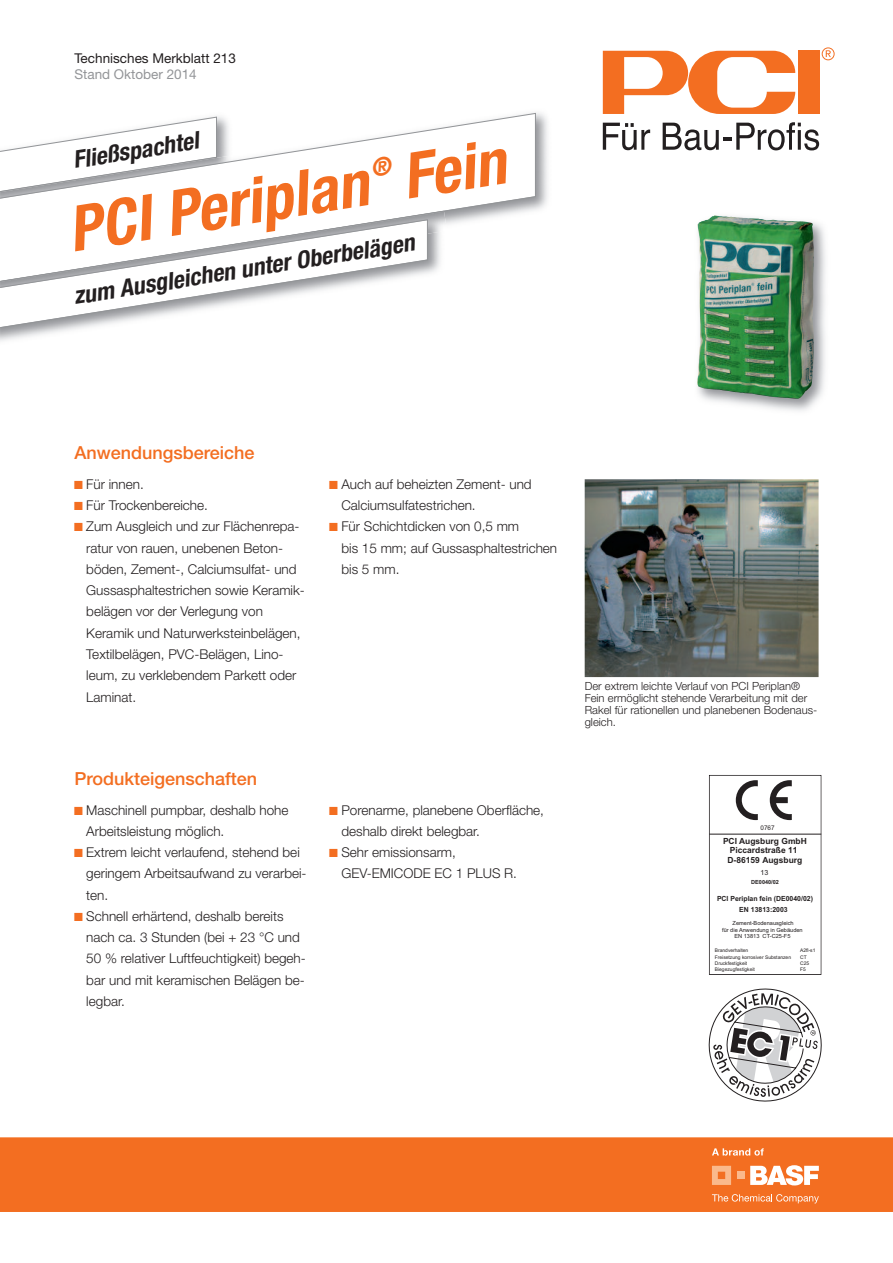
<style>
.page{position:relative;width:893px;height:1263px;background:#fff}
.page>*{position:absolute;margin:0;border:0;box-sizing:border-box;transform-origin:0 0}
.t1{font:italic 700 condensed 63px "Helvetica Neue LT Pro";color:#f36e21}
.t2{font:italic 700 condensed 24px "Helvetica Neue LT Pro";color:#231f20}
.t3{font:500 18px "Helvetica Neue LT Pro";color:#f36e21}
.t4{font:300 13.5px/21.3px "Helvetica Neue LT Pro";color:#231f20}
.t5{font:13.5px "Helvetica Neue LT Pro";color:#231f20}
.t6{font:13.5px "Helvetica Neue LT Pro";color:#939598}
.t7{font:300 11.25px/12px "Helvetica Neue LT Pro";color:#231f20}
.t8{font:700 8.4px/9.1px "Arial";color:#231f20;text-align:center}
.t9{font:700 7.05px "Arial";color:#231f20}
.t10{font:7.05px "Arial";color:#231f20}
.t11{font:6.3px "Arial";color:#231f20}
.t12{font:5.7px/6.8px "Arial";color:#231f20;text-align:center}
.t13{font:700 5.7px "Arial";color:#231f20}
.t14{font:4.95px "Arial";color:#231f20}
.s1{font-family:"Courier New";font-weight:400;color:#f36e21}
</style>
<div class="page">
<div style="left:798px;top:51px;width:21px;height:63px;background:#f36e21"></div>
<svg style="left:603px;top:51px;width:192px;height:63px"></svg>
<svg style="left:603px;top:123px;width:47px;height:27px"></svg>
<svg style="left:663px;top:122px;width:156px;height:28px"></svg>
<svg style="left:822px;top:47px;width:13px;height:13px"></svg>
<img style="left:534px;top:112px;width:14px;height:98px">
<svg style="left:1px;top:113px;width:535px;height:111px"></svg>
<img style="left:697px;top:215px;width:129px;height:196px">
<img style="left:812px;top:223px;width:2px;height:106px">
<div style="left:0;top:1137px;width:893px;height:75px;background:#f36e21"></div>
<svg style="left:712px;top:1194px;width:107px;height:9px"></svg>
<svg style="left:750px;top:1165px;width:69px;height:20px"></svg>
<svg style="left:712px;top:1166px;width:19px;height:19px"></svg>
<div style="left:737px;top:1172px;width:7px;height:7px;background:#fab98c"></div>
<svg style="left:712px;top:1148px;width:52px;height:7px"></svg>
<hr style="left:709px;top:834px;width:112px;height:1px;background:#231f20">
<div style="left:709px;top:775px;width:112px;height:200px;border:1px solid #231f20"></div>
<svg style="left:736px;top:780px;width:22px;height:40px"></svg>
<svg style="left:770px;top:780px;width:22px;height:40px"></svg>
<svg style="left:709px;top:989px;width:112px;height:112px"></svg>
<img style="left:1px;top:211px;width:443px;height:65px">
<svg style="left:1px;top:219px;width:427px;height:111px"></svg>
<img style="left:585px;top:479px;width:234px;height:198px">
<svg style="left:373px;top:155px;width:19px;height:22px"></svg>
<p class="t5" style="left:74px;top:53px;width:163px">Technisches Merkblatt 213</p>
<p class="t6" style="left:74px;top:69px;width:124px">Stand Oktober 2014</p>
<h2 class="t2" style="left:72px;top:151px;width:129px;rotate:-9deg">Fließspachtel</h2>
<h1 class="t1" style="left:65px;top:207px;width:304px;rotate:-9deg">PCI Periplan</h1>
<h1 class="t1" style="left:399px;top:155px;width:105px;rotate:-9deg">Fein</h1>
<h2 class="t2" style="left:72px;top:287px;width:346px;rotate:-9deg">zum Ausgleichen unter Oberbelägen</h2>
<h3 class="t3" style="left:74px;top:446px;width:182px">Anwendungsbereiche</h3>
<p class="t4" style="left:74px;top:475px;width:71px"><span class="s1">■</span> Für innen.</p>
<p class="t4" style="left:74px;top:496px;width:135px"><span class="s1">■</span> Für Trockenbereiche.</p>
<p class="t4" style="left:86px;top:517px;width:220px;text-indent:-12px"><span class="s1">■</span> Zum Ausgleich und zur Flächenrepa&shy;ratur von rauen, unebenen Beton&shy;böden, Zement-, Calciumsulfat- und<br>Gussasphaltestrichen sowie Keramik&shy;belägen vor der Verlegung von<br>Keramik und Naturwerksteinbelägen,<br>Textilbelägen, PVC-Belägen, Lino&shy;leum, zu verklebendem Parkett oder<br>Laminat.</p>
<p class="t4" style="left:341px;top:475px;width:192px;text-indent:-12px"><span class="s1">■</span> Auch auf beheizten Zement- und<br>Calciumsulfatestrichen.</p>
<p class="t4" style="left:341px;top:517px;width:217px;text-indent:-12px"><span class="s1">■</span> Für Schichtdicken von 0,5 mm<br>bis 15 mm; auf Gussasphaltestrichen bis 5 mm.</p>
<h3 class="t3" style="left:74px;top:772px;width:184px">Produkteigenschaften</h3>
<p class="t4" style="left:86px;top:800px;width:204px;text-indent:-12px"><span class="s1">■</span> Maschinell pumpbar, deshalb hohe<br>Arbeitsleistung möglich.</p>
<p class="t4" style="left:86px;top:843px;width:222px;text-indent:-12px"><span class="s1">■</span> Extrem leicht verlaufend, stehend bei geringem Arbeitsaufwand zu verarbei&shy;ten.</p>
<p class="t4" style="left:86px;top:907px;width:221px;text-indent:-12px"><span class="s1">■</span> Schnell erhärtend, deshalb bereits nach ca. 3 Stunden (bei + 23 °C und<br>50 % relativer Luftfeuchtigkeit) begeh&shy;bar und mit keramischen Belägen be&shy;legbar.</p>
<p class="t4" style="left:341px;top:800px;width:204px;text-indent:-12px"><span class="s1">■</span> Porenarme, planebene Oberfläche, deshalb direkt belegbar.</p>
<p class="t4" style="left:341px;top:843px;width:177px;text-indent:-12px"><span class="s1">■</span> Sehr emissionsarm,<br>GEV-EMICODE EC 1 PLUS R.</p>
<p class="t7" style="left:585px;top:681px;width:234px">Der extrem leichte Verlauf von PCI Periplan® Fein ermöglicht stehende Verarbeitung mit der Rakel für rationellen und planebenen Bodenaus&shy;gleich.</p>
<p class="t11" style="left:760px;top:824px;width:16px">0767</p>
<p class="t10" style="left:760px;top:868px;width:9px">13</p>
<p class="t8" style="left:723px;top:837px;width:85px">PCI Augsburg GmbH<br>Piccardstraße 11<br>D-86159 Augsburg</p>
<p class="t13" style="left:751px;top:879px;width:29px">DE0040/02</p>
<p class="t9" style="left:717px;top:894px;width:97px">PCI Periplan fein (DE0040/02)</p>
<p class="t9" style="left:739px;top:905px;width:50px">EN 13813:2003</p>
<p class="t12" style="left:722px;top:920px;width:82px">Zement-Bodenausgleich<br>für die Anwendung in Gebäuden<br>EN 13813 CT-C25-F5</p>
<p class="t14" style="left:715px;top:947px;width:35px">Brandverhalten</p>
<p class="t14" style="left:800px;top:947px;width:17px">A2fl-s1</p>
<p class="t14" style="left:715px;top:954px;width:78px">Freisetzung korrosiver Substanzen</p>
<p class="t14" style="left:800px;top:954px;width:8px">CT</p>
<p class="t14" style="left:715px;top:960px;width:34px">Druckfestigkeit</p>
<p class="t14" style="left:800px;top:960px;width:11px">C25</p>
<p class="t14" style="left:715px;top:966px;width:42px">Biegezugfestigkeit</p>
<p class="t14" style="left:800px;top:966px;width:7px">F5</p>
</div>
